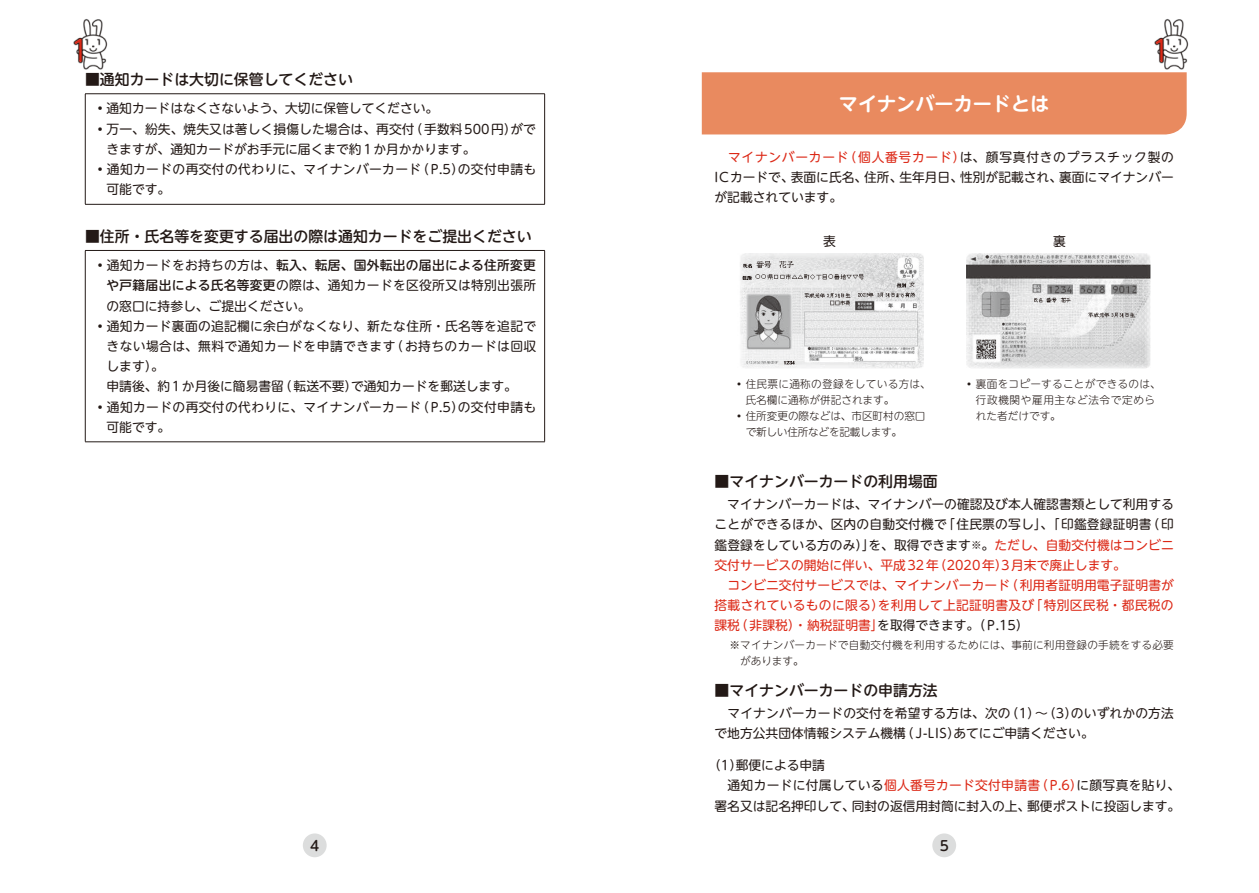
<style>
.page{position:relative;width:1259px;height:893px;background:#fff}
.page>*{position:absolute;margin:0;border:0;box-sizing:border-box;transform-origin:0 0}
.t1{font:700 19.2px "UD Shin M Go Pro De";color:#fff}
.t2{font:500 14.85px "UD Shin M Go Pro";color:#231916}
.t3{font:500 13.8px "UD Shin M Go Pro";color:#231916}
.t4{font:12.75px/20.2px "UD Shin M Go Pro";letter-spacing:.005em;color:#231916}
.t5{font:12.75px/20.2px "UD Shin M Go Pro";letter-spacing:.005em;color:#dc2816}
.t6{font:12.75px "UD Shin M Go Pro";letter-spacing:.03em;color:#231916}
.t7{font:500 12.75px "UD Shin M Go Pro";letter-spacing:.02em;color:#231916}
.t8{font:300 10.65px/15.9px "UD Shin M Go Pro";letter-spacing:.02em;color:#231916}
.t9{font:300 10.65px "UD Shin M Go Pro";letter-spacing:-.005em;color:#231916}
.t10{font:300 10.65px "UD Shin M Go Pro";letter-spacing:-.02em;color:#231916}
.t11{font:300 10.65px "UD Shin M Go Pro";color:#231916}
.s1{font-weight:400}
.s2{font-weight:500}
.s3{color:#dc2816}
.s4{color:#231916}
.s5{font-weight:300;font-size:10.65px;color:#231916}
</style>
<div class="page">
<div style="left:303px;top:833px;width:24px;height:24px;background:#dcdddd;border-radius:50%"></div>
<div style="left:932px;top:833px;width:24px;height:24px;background:#dcdddd;border-radius:50%"></div>
<img style="left:1154px;top:19px;width:35px;height:51px">
<img style="left:73px;top:19px;width:35px;height:51px">
<hr style="left:85px;top:94px;width:460px;height:1px;background:#231916">
<hr style="left:85px;top:94px;width:1px;height:110px;background:#231916">
<hr style="left:544px;top:94px;width:1px;height:110px;background:#231916">
<hr style="left:85px;top:204px;width:460px;height:1px;background:#231916">
<hr style="left:85px;top:250px;width:460px;height:1px;background:#231916">
<hr style="left:85px;top:251px;width:1px;height:191px;background:#231916">
<hr style="left:544px;top:251px;width:1px;height:191px;background:#231916">
<hr style="left:85px;top:442px;width:460px;height:1px;background:#231916">
<div style="left:702px;top:72px;width:484px;height:62px;background:#e98a5f"></div>
<img style="left:740px;top:253px;width:183px;height:116px">
<img style="left:966px;top:253px;width:184px;height:116px">
<p class="t2" style="left:85px;top:68px;width:269px">■通知カードは大切に保管してください</p>
<p class="t4" style="left:94px;top:98px;width:346px">◦通知カードはなくさないよう、大切に保管してください。</p>
<p class="t4" style="left:94px;top:118px;width:444px">◦万一、紛失、焼失又は著しく損傷した場合は、再交付（手数料500円）がで</p>
<p class="t4" style="left:107px;top:138px;width:370px">きますが、通知カードがお手元に届くまで約1か月かかります。</p>
<p class="t6" style="left:94px;top:159px;width:444px">◦通知カードの再交付の代わりに、マイナンバーカード（P.5）の交付申請も</p>
<p class="t4" style="left:107px;top:179px;width:65px">可能です。</p>
<p class="t2" style="left:85px;top:224px;width:448px">■住所・氏名等を変更する届出の際は通知カードをご提出ください</p>
<p class="t7" style="left:94px;top:255px;width:444px"><span class="s1">◦通知カードをお持ちの方は、</span>転入、転居、国外転出の届出による住所変更</p>
<p class="t4" style="left:107px;top:275px;width:431px"><span class="s2">や戸籍届出による氏名等変更</span>の際は、通知カードを区役所又は特別出張所</p>
<p class="t4" style="left:107px;top:295px;width:206px">の窓口に持参し、ご提出ください。</p>
<p class="t4" style="left:94px;top:315px;width:444px">◦通知カード裏面の追記欄に余白がなくなり、新たな住所・氏名等を追記で</p>
<p class="t6" style="left:107px;top:336px;width:431px">きない場合は、無料で通知カードを申請できます（お持ちのカードは回収</p>
<p class="t4" style="left:107px;top:356px;width:59px">します）。</p>
<p class="t4" style="left:94px;top:376px;width:424px">　申請後、約1か月後に簡易書留（転送不要）で通知カードを郵送します。</p>
<p class="t6" style="left:94px;top:396px;width:444px">◦通知カードの再交付の代わりに、マイナンバーカード（P.5）の交付申請も</p>
<p class="t4" style="left:107px;top:416px;width:65px">可能です。</p>
<h1 class="t1" style="left:839px;top:88px;width:212px">マイナンバーカードとは</h1>
<p class="t4" style="left:714px;top:146px;width:461px;text-align:justify;text-indent:13px"><span class="s3">マイナンバーカード（個人番号カード）</span>は、顔写真付きのプラスチック製のICカードで、表面に氏名、住所、生年月日、性別が記載され、裏面にマイナンバーが記載されています。</p>
<p class="t4" style="left:823px;top:230px;width:14px">表</p>
<p class="t4" style="left:1053px;top:230px;width:14px">裏</p>
<p class="t8" style="left:733px;top:376px;width:199px">◦住民票に通称の登録をしている方は、</p>
<p class="t11" style="left:745px;top:392px;width:150px">氏名欄に通称が併記されます。</p>
<p class="t9" style="left:733px;top:408px;width:193px">◦住所変更の際などは、市区町村の窓口</p>
<p class="t10" style="left:745px;top:423px;width:158px">で新しい住所などを記載します。</p>
<p class="t8" style="left:976px;top:376px;width:186px;text-indent:-12px">◦裏面をコピーすることができるのは、行政機関や雇用主など法令で定められた者だけです。</p>
<p class="t2" style="left:714px;top:469px;width:225px">■マイナンバーカードの利用場面</p>
<p class="t5" style="left:714px;top:494px;width:461px"><span class="s4">　マイナンバーカードは、マイナンバーの確認及び本人確認書類として利用することができるほか、区内の自動交付機で「住民票の写し」、「印鑑登録証明書（印鑑登録をしている方のみ）」を、取得できます</span><span class="s5">※</span><span class="s4">。</span>ただし、自動交付機はコンビニ交付サービスの開始に伴い、平成32年（2020年）3月末で廃止します。<br>　コンビニ交付サービスでは、マイナンバーカード（利用者証明用電子証明書が搭載されているものに限る）を利用して上記証明書及び「特別区民税・都民税の課税（非課税）・納税証明書」<span class="s4">を取得できます。（P.15）</span></p>
<p class="t8" style="left:740px;top:636px;width:435px;text-indent:-11px">※マイナンバーカードで自動交付機を利用するためには、事前に利用登録の手続をする必要があります。</p>
<p class="t2" style="left:714px;top:678px;width:225px">■マイナンバーカードの申請方法</p>
<p class="t4" style="left:714px;top:703px;width:461px">　マイナンバーカードの交付を希望する方は、次の（1）～（3）のいずれかの方法で地方公共団体情報システム機構（J-LIS）あてにご申請ください。</p>
<p class="t4" style="left:714px;top:755px;width:467px;text-indent:-6px">（1）郵便による申請<br>　通知カードに付属している<span class="s3">個人番号カード交付申請書（P.6）</span>に顔写真を貼り、署名又は記名押印して、同封の返信用封筒に封入の上、郵便ポストに投函します。</p>
<p class="t3" style="left:310px;top:834px;width:11px">4</p>
<p class="t3" style="left:939px;top:834px;width:11px">5</p>
</div>
